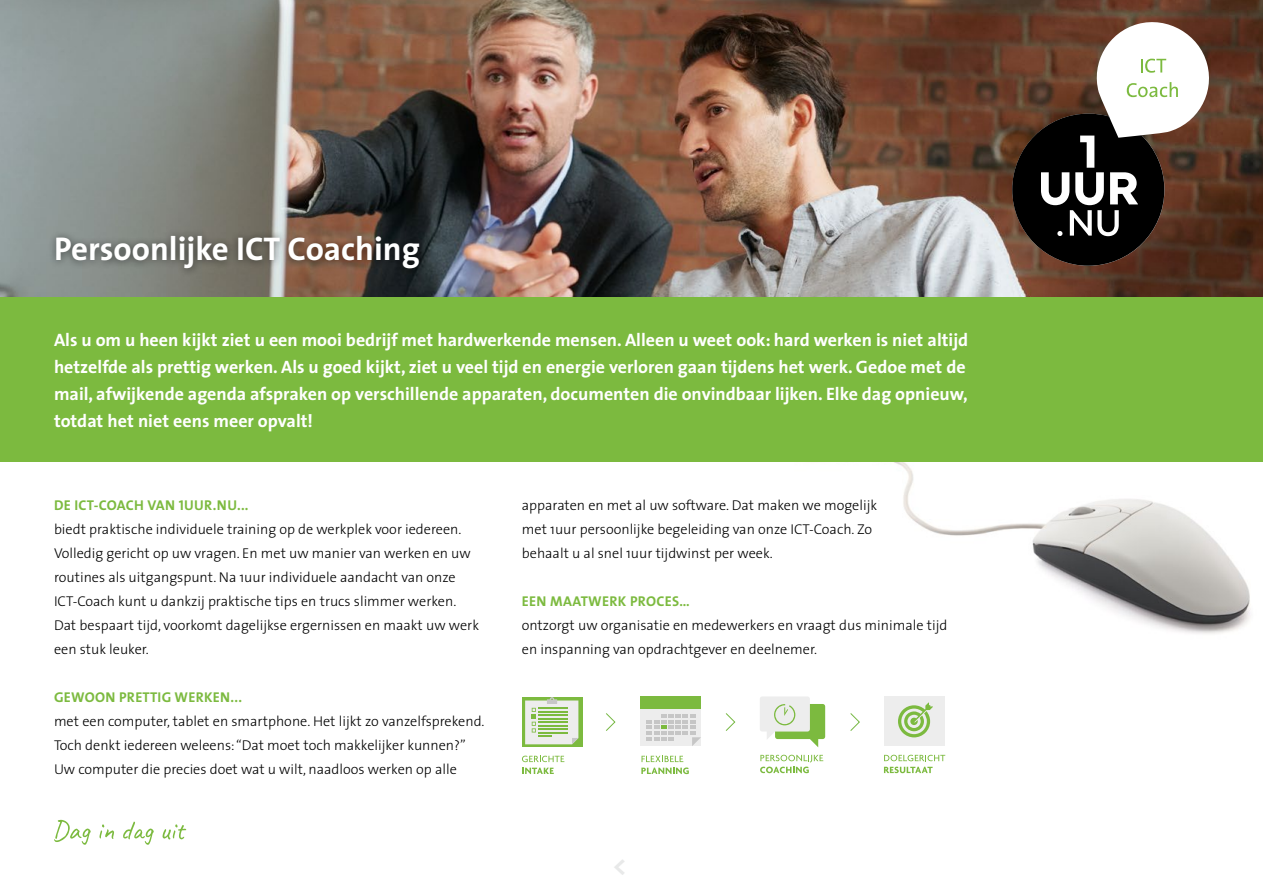
<style>
.page{position:relative;width:1263px;height:893px;background:#fff}
.page>*{position:absolute;margin:0;border:0;box-sizing:border-box;transform-origin:0 0}
.t1{font:700 33px "The Sans";color:#fff}
.t2{font:700 27px "The Sans";color:#e8e9e9}
.t3{font:700 18px/27px "The Sans";color:#fff}
.t4{font:300 14.25px/24px "The Sans";color:#000}
.t5{font:14.25px "The Sans Bold Caps";letter-spacing:.02em;color:#7cba3f}
</style>
<div class="page">
<img style="left:893px;top:462px;width:357px;height:172px">
<img style="left:0;top:0;width:1263px;height:298px">
<div style="left:0;top:298px;width:1263px;height:164px;background:#7cba3f"></div>
<svg style="left:54px;top:820px;width:132px;height:25px"></svg>
<svg style="left:1012px;top:22px;width:197px;height:244px"></svg>
<div style="left:48px;top:228px;width:379px;height:49px;background:#000;opacity:.5"></div>
<svg style="left:522px;top:697px;width:60px;height:50px"></svg>
<svg style="left:525px;top:697px;width:53px;height:47px;background:#c9dcb7"></svg>
<svg style="left:522px;top:756px;width:42px;height:6px"></svg>
<svg style="left:522px;top:768px;width:32px;height:6px"></svg>
<svg style="left:760px;top:755px;width:63px;height:18px"></svg>
<svg style="left:641px;top:756px;width:48px;height:18px"></svg>
<div style="left:884px;top:696px;width:60px;height:50px;background:#ededed"></div>
<svg style="left:898px;top:702px;width:35px;height:35px"></svg>
<svg style="left:884px;top:755px;width:61px;height:6px"></svg>
<svg style="left:884px;top:767px;width:48px;height:6px"></svg>
<svg style="left:606px;top:696px;width:254px;height:51px"></svg>
<h1 class="t1" style="left:54px;top:221px;width:367px">Persoonlijke ICT Coaching</h1>
<p class="t3" style="left:54px;top:326px;width:916px">Als u om u heen kijkt ziet u een mooi bedrijf met hardwerkende mensen. Alleen u weet ook: hard werken is niet altijd hetzelfde als prettig werken. Als u goed kijkt, ziet u veel tijd en energie verloren gaan tijdens het werk. Gedoe met de mail, afwijkende agenda afspraken op verschillende apparaten, documenten die onvindbaar lijken. Elke dag opnieuw, totdat het niet eens meer opvalt!</p>
<p class="t5" style="left:54px;top:493px;width:196px">DE ICT-COACH VAN 1UUR.NU...</p>
<p class="t4" style="left:54px;top:517px;width:427px">biedt praktische individuele training op de werkplek voor iedereen.<br>Volledig gericht op uw vragen. En met uw manier van werken en uw routines als uitgangspunt. Na 1uur individuele aandacht van onze ICT-Coach kunt u dankzij praktische tips en trucs slimmer werken.<br>Dat bespaart tijd, voorkomt dagelijkse ergernissen en maakt uw werk een stuk leuker.</p>
<p class="t5" style="left:54px;top:685px;width:190px">GEWOON PRETTIG WERKEN...</p>
<p class="t4" style="left:54px;top:709px;width:432px">met een computer, tablet en smartphone. Het lijkt zo vanzelfsprekend.<br>Toch denkt iedereen weleens: “Dat moet toch makkelijker kunnen?”<br>Uw computer die precies doet wat u wilt, naadloos werken op alle</p>
<p class="t4" style="left:522px;top:493px;width:357px">apparaten en met al uw software. Dat maken we mogelijk met 1uur persoonlijke begeleiding van onze ICT-Coach. Zo behaalt u al snel 1uur tijdwinst per week.</p>
<p class="t5" style="left:522px;top:589px;width:170px">EEN MAATWERK PROCES…</p>
<p class="t4" style="left:522px;top:613px;width:427px">ontzorgt uw organisatie en medewerkers en vraagt dus minimale tijd en inspanning van opdrachtgever en deelnemer.</p>
<h2 class="t2" style="left:613px;top:843px;width:15px">&lt;</h2>
</div>
